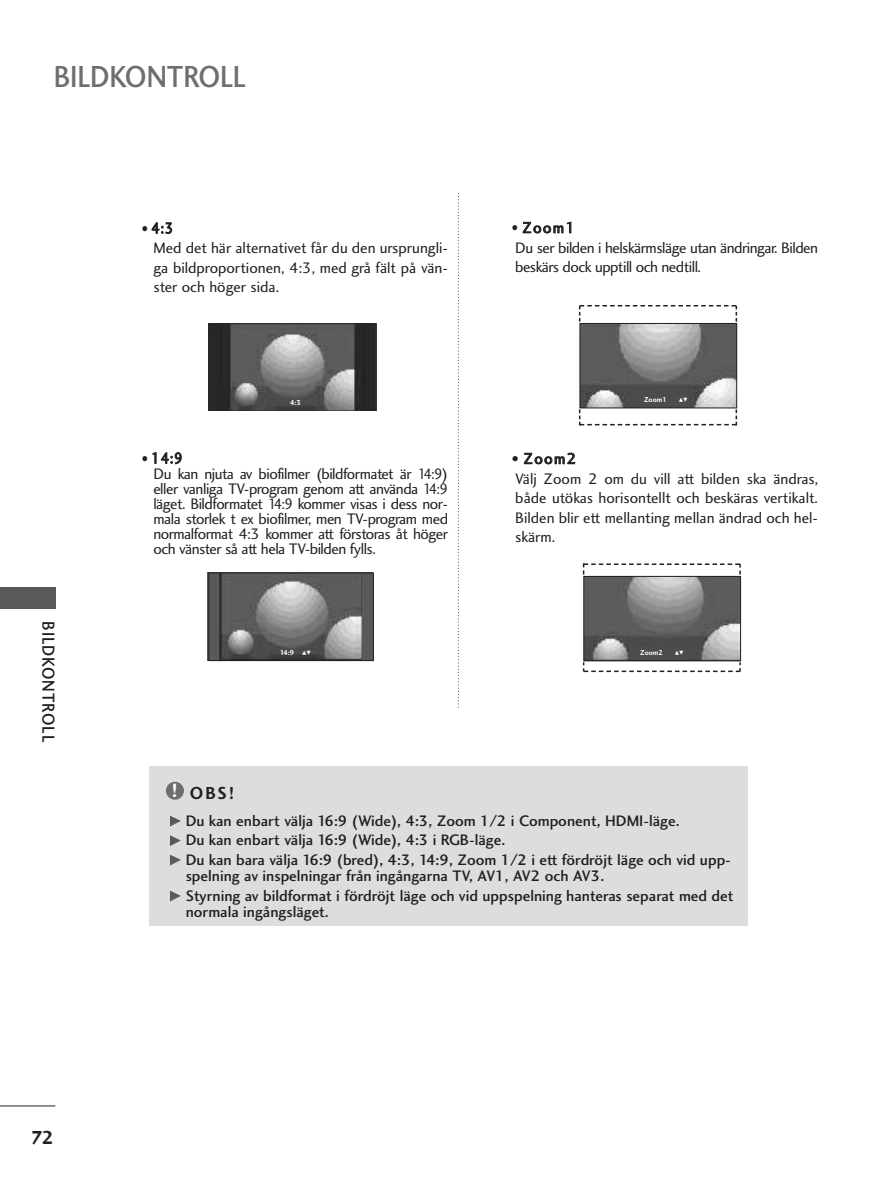
<style>
.page{position:relative;width:893px;height:1190px;background:#fff}
.page>*{position:absolute;margin:0;border:0;box-sizing:border-box;transform-origin:0 0}
.t1{font:31.5px "Charlotte Sans Medium Plain";color:#6c6e70;scale:.9 1}
.t2{font:19.5px "Charlotte Sans Bold Plain";color:#231f20}
.t3{font:18px "Charlotte Sans Medium Plain";letter-spacing:.06em;color:#231f20;scale:.9 1}
.t4{font:18px "Charlotte Sans Bold Plain";color:#231f20;scale:.95 1}
.t5{font:15.75px/15px "Charlotte Sans Book Plain";letter-spacing:-.03em;color:#231f20;scale:.9 1}
.t6{font:15.75px/19.5px "Charlotte Sans Medium Plain";color:#231f20}
.t7{font:15.75px/19.5px "Charlotte Sans Book Plain";color:#231f20}
.t8{font:15.75px/19.6px "Charlotte Sans Book Plain";color:#231f20;scale:.9 1}
.t9{font:7.5px "Charlotte Sans Bold Plain";color:#fff;scale:.95 1}
.t10{font:4.5px "FZDING33";color:#fff}
.s1{font-family:"FZDING33";font-size:4.5px}
.s2{font-size:19.95px;color:#fff}
.s3{font-family:"FZDING33";font-size:10.5px;color:#58595b}
</style>
<div class="page">
<hr style="left:0;top:1105px;width:55px;height:1px;background:#231f20">
<div style="left:207px;top:572px;width:166px;height:89px;background:#58595b"></div>
<div style="left:149px;top:766px;width:598px;height:159px;background:#dcddde"></div>
<div style="left:166px;top:781px;width:18px;height:18px;background:#6c6e70;border-radius:50%"></div>
<img style="left:219px;top:574px;width:143px;height:85px">
<div style="left:208px;top:572px;width:166px;height:89px;border:1px solid #231f20"></div>
<img style="left:581px;top:325px;width:154px;height:81px">
<div style="left:579px;top:323px;width:158px;height:85px;border:1px solid #231f20"></div>
<svg style="left:579px;top:305px;width:158px;height:17px"></svg>
<svg style="left:579px;top:409px;width:158px;height:16px"></svg>
<img style="left:585px;top:578px;width:153px;height:81px">
<div style="left:583px;top:576px;width:157px;height:85px;border:1px solid #231f20"></div>
<svg style="left:583px;top:563px;width:157px;height:11px"></svg>
<svg style="left:583px;top:662px;width:157px;height:10px"></svg>
<svg style="left:458px;top:193px;width:1px;height:514px"></svg>
<img style="left:208px;top:323px;width:168px;height:88px">
<div style="left:0;top:587px;width:55px;height:21px;background:#58595b"></div>
<h1 class="t1" style="left:54px;top:64px;width:214px">BILDKONTROLL</h1>
<p class="t8" style="left:153px;top:220px;width:329px;text-indent:-11px">• 4:3<br>Med det här alternativet får du den ursprungli&shy;ga bildproportionen, 4:3, med grå fält på vän&shy;ster och höger sida.</p>
<p class="t9" style="left:290px;top:400px;width:13px">4:3</p>
<p class="t3" style="left:55px;top:621px;width:135px;rotate:90deg">BILDKONTROLL</p>
<p class="t5" style="left:153px;top:452px;width:329px;text-indent:-11px">• 14:9<br>Du kan njuta av biofilmer (bildformatet är 14:9) eller vanliga TV-program genom att använda 14:9 läget. Bildformatet 14:9 kommer visas i dess nor&shy;mala storlek t ex biofilmer, men TV-program med normalformat 4:3 kommer att förstoras åt höger och vänster så att hela TV-bilden fylls.</p>
<p class="t9" style="left:280px;top:649px;width:34px">14:9 <span class="s1">DE</span></p>
<p class="t5" style="left:512px;top:219px;width:342px;line-height:19.6px">• Zoom1<br>Du ser bilden i helskärmsläge utan ändringar. Bilden beskärs dock upptill och nedtill.</p>
<p class="t9" style="left:644px;top:396px;width:25px">Zoom1</p>
<p class="t10" style="left:678px;top:398px;width:10px">DE</p>
<p class="t7" style="left:512px;top:450px;width:308px">• Zoom2<br>Välj Zoom 2 om du vill att bilden ska ändras, både utökas horisontellt och beskäras vertikalt.<br>Bilden blir ett mellanting mellan ändrad och hel&shy;skärm.</p>
<p class="t9" style="left:640px;top:649px;width:25px">Zoom2</p>
<p class="t10" style="left:674px;top:651px;width:10px">DE</p>
<p class="t2" style="left:31px;top:1129px;width:25px">72</p>
<p class="t4" style="left:171px;top:786px;width:68px"><span class="s2">!</span> OBS!</p>
<p class="t6" style="left:170px;top:812px;width:563px"><span class="s3">G</span> Du kan enbart välja 16:9 (Wide), 4:3, Zoom 1/2 i Component, HDMI-läge.<br><span class="s3">G</span> Du kan enbart välja 16:9 (Wide), 4:3 i RGB-läge.<br><span class="s3">G</span> Du kan bara välja 16:9 (bred), 4:3, 14:9, Zoom 1/2 i ett fördröjt läge och vid upp-</p>
<p class="t6" style="left:170px;top:867px;width:565px;text-indent:16px">spelning av inspelningar från ingångarna TV, AV1, AV2 och AV3.<br><span class="s3">G</span> Styrning av bildformat i fördröjt läge och vid uppspelning hanteras separat med det</p>
<p class="t6" style="left:186px;top:903px;width:145px">normala ingångsläget.</p>
</div>
